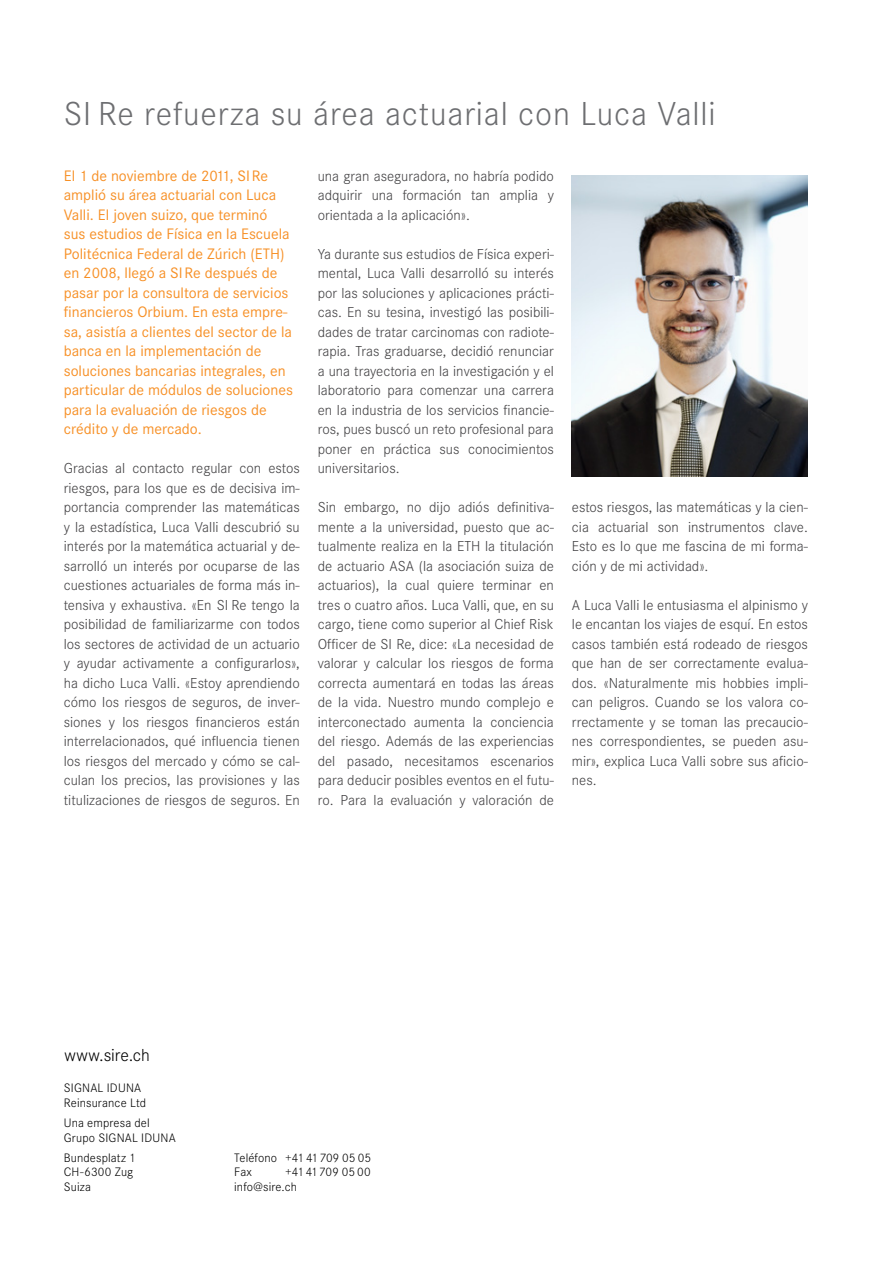
<style>
.page{position:relative;width:893px;height:1263px;background:#fff}
.page>*{position:absolute;margin:0;border:0;box-sizing:border-box;transform-origin:0 0}
.t1{font:300 34.5px "Corporate S";letter-spacing:.025em;color:#6d6e71}
.t2{font:300 18px "Corporate S";color:#000}
.t3{font:15.75px/19.5px "Corporate S";color:#f79026}
.t4{font:300 15px/19.5px "Corporate S";color:#414042;text-align:justify}
.t5{font:300 12.75px/14.2px "Corporate S";letter-spacing:.01em;color:#000}
</style>
<div class="page">
<img style="left:572px;top:175px;width:236px;height:301px">
<h1 class="t1" style="left:64px;top:95px;width:653px">SI Re refuerza su área actuarial con Luca Valli</h1>
<p class="t3" style="left:64px;top:166px;width:231px">El 1 de noviembre de 2011, SI Re amplió su área actuarial con Luca Valli. El joven suizo, que terminó sus estudios de Física en la Escuela Politécnica Federal de Zúrich (ETH) en 2008, llegó a SI Re después de pasar por la consultora de servicios financieros Orbium. En esta empre&shy;sa, asistía a clientes del sector de la banca en la implementación de soluciones bancarias integrales, en particular de módulos de soluciones para la evaluación de riesgos de crédito y de mercado.</p>
<p class="t4" style="left:64px;top:459px;width:238px">Gracias al contacto regular con estos riesgos, para los que es de decisiva im&shy;portancia comprender las matemáticas y la estadística, Luca Valli descubrió su interés por la matemática actuarial y de&shy;sarrolló un interés por ocuparse de las cuestiones actuariales de forma más in&shy;tensiva y exhaustiva. «En SI Re tengo la posibilidad de familiarizarme con todos los sectores de actividad de un actuario y ayudar activamente a configurarlos», ha dicho Luca Valli. «Estoy aprendiendo cómo los riesgos de seguros, de inver&shy;siones y los riesgos financieros están interrelacionados, qué influencia tienen los riesgos del mercado y cómo se cal&shy;culan los precios, las provisiones y las titulizaciones de riesgos de seguros. En</p>
<p class="t4" style="left:318px;top:166px;width:238px">una gran aseguradora, no habría podido adquirir una formación tan amplia y orientada a la aplicación».</p>
<p class="t4" style="left:318px;top:244px;width:238px">Ya durante sus estudios de Física experi&shy;mental, Luca Valli desarrolló su interés por las soluciones y aplicaciones prácti&shy;cas. En su tesina, investigó las posibili&shy;dades de tratar carcinomas con radiote&shy;rapia. Tras graduarse, decidió renunciar a una trayectoria en la investigación y el laboratorio para comenzar una carrera en la industria de los servicios financie&shy;ros, pues buscó un reto profesional para poner en práctica sus conocimientos universitarios.</p>
<p class="t4" style="left:318px;top:498px;width:238px">Sin embargo, no dijo adiós definitiva&shy;mente a la universidad, puesto que ac&shy;tualmente realiza en la ETH la titulación de actuario ASA (la asociación suiza de actuarios), la cual quiere terminar en tres o cuatro años. Luca Valli, que, en su cargo, tiene como superior al Chief Risk Officer de SI Re, dice: «La necesidad de valorar y calcular los riesgos de forma correcta aumentará en todas las áreas de la vida. Nuestro mundo complejo e interconectado aumenta la conciencia del riesgo. Además de las experiencias del pasado, necesitamos escenarios para deducir posibles eventos en el futu&shy;ro. Para la evaluación y valoración de</p>
<p class="t4" style="left:572px;top:498px;width:238px">estos riesgos, las matemáticas y la cien&shy;cia actuarial son instrumentos clave.<br>Esto es lo que me fascina de mi forma&shy;ción y de mi actividad».</p>
<p class="t4" style="left:572px;top:595px;width:238px">A Luca Valli le entusiasma el alpinismo y le encantan los viajes de esquí. En estos casos también está rodeado de riesgos que han de ser correctamente evalua&shy;dos. «Naturalmente mis hobbies impli&shy;can peligros. Cuando se los valora co&shy;rrectamente y se toman las precaucio&shy;nes correspondientes, se pueden asu&shy;mir», explica Luca Valli sobre sus aficio&shy;nes.</p>
<p class="t2" style="left:65px;top:1045px;width:87px">www.sire.ch</p>
<p class="t5" style="left:64px;top:1081px;width:84px">SIGNAL IDUNA<br>Reinsurance Ltd</p>
<p class="t5" style="left:64px;top:1116px;width:114px">Una empresa del<br>Grupo SIGNAL IDUNA</p>
<p class="t5" style="left:64px;top:1151px;width:74px">Bundesplatz 1<br>CH-6300 Zug<br>Suiza</p>
<p class="t5" style="left:234px;top:1151px;width:138px">Teléfono +41 41 709 05 05<br>Fax</p>
<p class="t5" style="left:234px;top:1165px;width:138px;text-indent:51px">+41 41 709 05 00 info@sire.ch</p>
</div>
